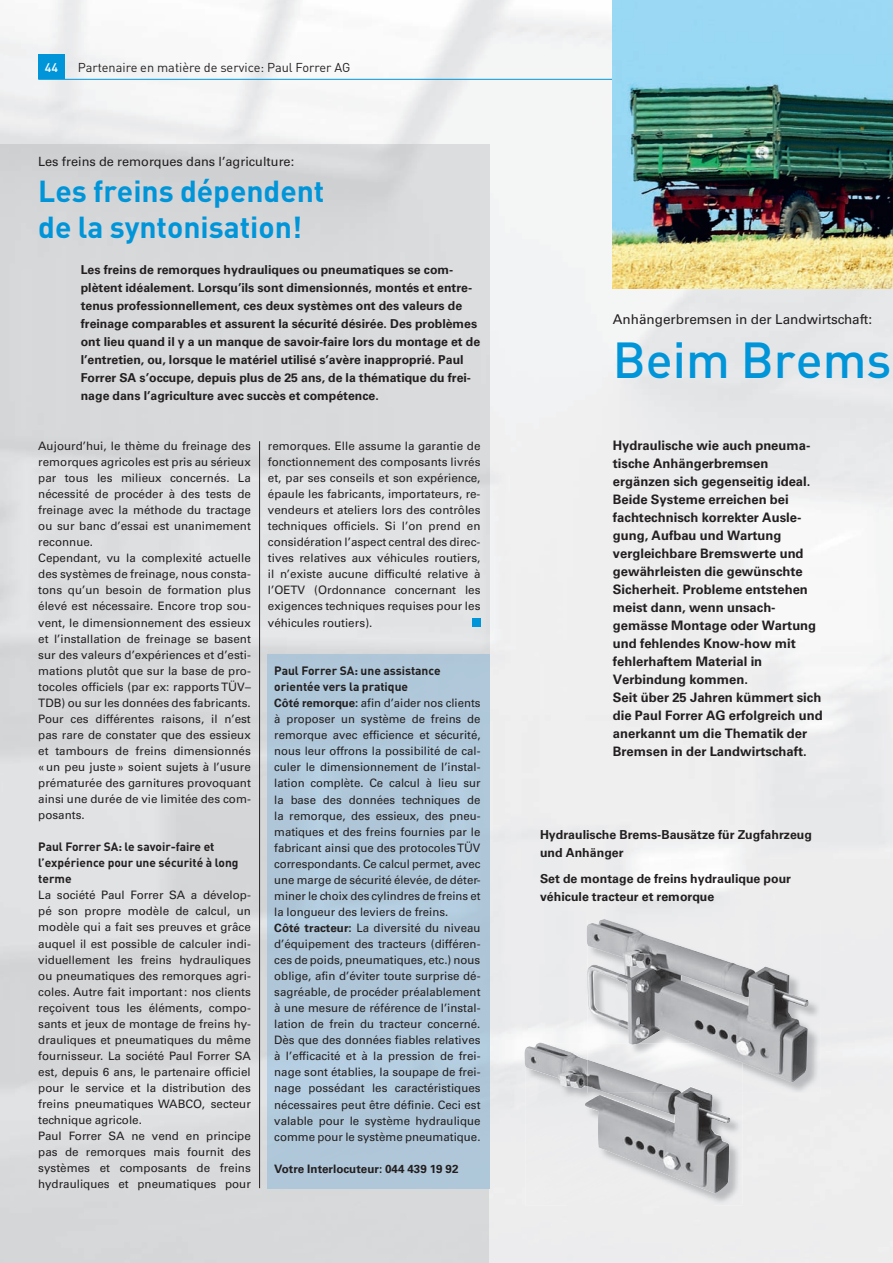
<style>
.page{position:relative;width:893px;height:1263px;background:#fff}
.page>*{position:absolute;margin:0;border:0;box-sizing:border-box;transform-origin:0 0}
.t1{font:500 49.95px "DIN";color:#0095d9}
.t2{font:700 30px/36px "DIN";color:#0095d9}
.t3{font:13.5px "Univers";color:#231f20}
.t4{font:700 13.05px/18px "Univers";color:#231f20}
.t5{font:12.75px "DIN";color:#231f20}
.t6{font:12.75px "Univers";color:#231f20}
.t7{font:700 12.3px/18px "Univers";color:#231f20}
.t8{font:500 12.3px "DIN";color:#fff}
.t9{font:700 12px/16px "DIN";color:#231f20}
.t10{font:11.7px/16px "Univers";color:#231f20}
.t11{font:700 11.7px "Univers";color:#231f20}
.s1{font-weight:700}
</style>
<div class="page">
<img style="left:489px;top:147px;width:404px;height:806px">
<img style="left:489px;top:953px;width:98px;height:108px">
<div style="left:489px;top:1061px;width:78px;height:202px;background:#ececee"></div>
<div style="left:38px;top:54px;width:27px;height:25px;background:#0095d9"></div>
<hr style="left:38px;top:79px;width:787px;height:1px;background:#0095d9">
<div style="left:388px;top:144px;width:101px;height:510px;background:#dcdddf"></div>
<img style="left:0;top:575px;width:288px;height:593px">
<hr style="left:259px;top:441px;width:1px;height:747px;background:#231f20">
<div style="left:268px;top:654px;width:221px;height:534px;background:#afc7d9"></div>
<div style="left:472px;top:618px;width:8px;height:9px;background:#0095d9"></div>
<img style="left:525px;top:1043px;width:217px;height:162px">
<img style="left:524px;top:1044px;width:62px;height:44px">
<img style="left:742px;top:920px;width:79px;height:173px">
<img style="left:708px;top:1083px;width:34px;height:10px">
<img style="left:588px;top:1083px;width:120px;height:10px">
<img style="left:587px;top:919px;width:222px;height:164px">
<img style="left:612px;top:0;width:281px;height:288px">
<p class="t8" style="left:45px;top:60px;width:15px">44</p>
<p class="t5" style="left:78px;top:59px;width:274px">Partenaire en matière de service: Paul Forrer AG</p>
<p class="t6" style="left:38px;top:154px;width:257px">Les freins de remorques dans l’agriculture:</p>
<h2 class="t2" style="left:38px;top:172px;width:288px">Les freins dépendent de la syntonisation!</h2>
<p class="t7" style="left:81px;top:261px;width:401px">Les freins de remorques hydrauliques ou pneumatiques se com&shy;plètent idéalement. Lorsqu’ils sont dimensionnés, montés et entre&shy;tenus professionnellement, ces deux systèmes ont des valeurs de freinage comparables et assurent la sécurité désirée. Des problèmes ont lieu quand il y a un manque de savoir-faire lors du montage et de l’entretien, ou, lorsque le matériel utilisé s’avère inapproprié. Paul Forrer SA s’occupe, depuis plus de 25 ans, de la thématique du frei&shy;nage dans l’agriculture avec succès et compétence.</p>
<p class="t10" style="left:268px;top:438px;width:214px;text-align:justify">remorques. Elle assume la garantie de fonctionnement des composants livrés et, par ses conseils et son expérience, épaule les fabricants, importateurs, re&shy;vendeurs et ateliers lors des contrôles techniques officiels. Si l’on prend en considération l’aspect central des direc&shy;tives relatives aux véhicules routiers, il n’existe aucune difficulté relative à l’OETV (Ordonnance concernant les exigences techniques requises pour les véhicules routiers).</p>
<p class="t9" style="left:274px;top:662px;width:168px">Paul Forrer SA: une assistance orientée vers la pratique</p>
<p class="t10" style="left:274px;top:695px;width:208px"><span class="s1">Côté remorque:</span> afin d’aider nos clients à proposer un système de freins de remorque avec efficience et sécurité, nous leur offrons la possibilité de cal&shy;culer le dimensionnement de l’instal&shy;lation complète. Ce calcul à lieu sur la base des données techniques de la remorque, des essieux, des pneu&shy;matiques et des freins fournies par le fabricant ainsi que des protocoles TÜV correspondants. Ce calcul permet, avec une marge de sécurité élevée, de déter&shy;miner le choix des cylindres de freins et la longueur des leviers de freins.<br><span class="s1">Côté tracteur:</span> La diversité du niveau d’équipement des tracteurs (différen&shy;ces de poids, pneumatiques, etc.) nous oblige, afin d’éviter toute surprise dé&shy;sagréable, de procéder préalablement à une mesure de référence de l’instal&shy;lation de frein du tracteur concerné.<br>Dès que des données fiables relatives à l’efficacité et à la pression de frei&shy;nage sont établies, la soupape de frei&shy;nage possédant les caractéristiques nécessaires peut être définie. Ceci est valable pour le système hydraulique comme pour le système pneumatique.</p>
<p class="t11" style="left:274px;top:1162px;width:186px">Votre Interlocuteur: 044 439 19 92</p>
<p class="t10" style="left:38px;top:438px;width:214px">Aujourd’hui, le thème du freinage des remorques agricoles est pris au sérieux par tous les milieux concernés. La nécessité de procéder à des tests de freinage avec la méthode du tractage ou sur banc d’essai est unanimement reconnue.<br>Cependant, vu la complexité actuelle des systèmes de freinage, nous consta&shy;tons qu’un besoin de formation plus élevé est nécessaire. Encore trop sou&shy;vent, le dimensionnement des essieux et l’installation de freinage se basent sur des valeurs d’expériences et d’esti&shy;mations plutôt que sur la base de pro&shy;tocoles officiels (par ex: rapports TÜV– TDB) ou sur les données des fabricants.<br>Pour ces différentes raisons, il n’est pas rare de constater que des essieux et tambours de freins dimensionnés « un peu juste » soient sujets à l’usure prématurée des garnitures provoquant ainsi une durée de vie limitée des com&shy;posants.</p>
<p class="t9" style="left:38px;top:838px;width:202px">Paul Forrer SA: le savoir-faire et l’expérience pour une sécurité à long terme</p>
<p class="t10" style="left:38px;top:887px;width:214px">La société Paul Forrer SA a dévelop&shy;pé son propre modèle de calcul, un modèle qui a fait ses preuves et grâce auquel il est possible de calculer indi&shy;viduellement les freins hydrauliques ou pneumatiques des remorques agri&shy;coles. Autre fait important : nos clients reçoivent tous les éléments, compo&shy;sants et jeux de montage de freins hy&shy;drauliques et pneumatiques du même fournisseur. La société Paul Forrer SA est, depuis 6 ans, le partenaire officiel pour le service et la distribution des freins pneumatiques WABCO, secteur technique agricole.<br>Paul Forrer SA ne vend en principe pas de remorques mais fournit des systèmes et composants de freins hydrauliques et pneumatiques pour</p>
<p class="t3" style="left:613px;top:311px;width:261px">Anhängerbremsen in der Landwirtschaft:</p>
<h1 class="t1" style="left:613px;top:328px;width:280px">Beim Brems</h1>
<p class="t4" style="left:613px;top:437px;width:211px">Hydraulische wie auch pneuma&shy;tische Anhängerbremsen ergänzen sich gegenseitig ideal.<br>Beide Systeme erreichen bei fachtechnisch korrekter Ausle&shy;gung, Aufbau und Wartung vergleichbare Bremswerte und gewährleisten die gewünschte<br>Sicherheit. Probleme entstehen meist dann, wenn unsach&shy;gemässe Montage oder Wartung und fehlendes Know-how mit fehlerhaftem Material in<br>Verbindung kommen.<br>Seit über 25 Jahren kümmert sich die Paul Forrer AG erfolgreich und anerkannt um die Thematik der<br>Bremsen in der Landwirtschaft.</p>
<p class="t7" style="left:540px;top:826px;width:273px">Hydraulische Brems-Bausätze für Zugfahrzeug und Anhänger</p>
<p class="t7" style="left:540px;top:870px;width:252px">Set de montage de freins hydraulique pour véhicule tracteur et remorque</p>
</div>
